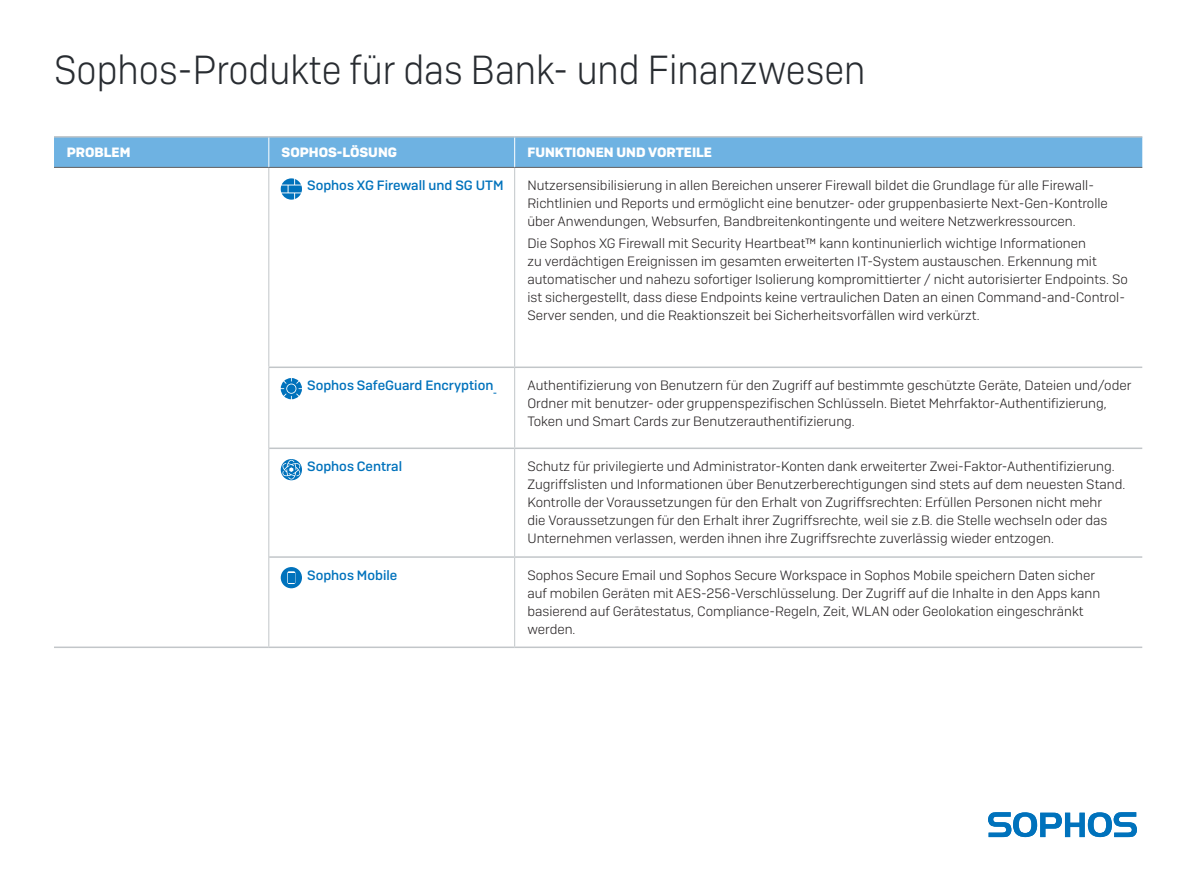
<style>
.page{position:relative;width:1191px;height:893px;background:#fff}
.page>*{position:absolute;margin:0;border:0;box-sizing:border-box;transform-origin:0 0}
.t1{font:300 40.5px "Sophos Sans";color:#282c31;scale:.9 1}
.Table_Body_Copy{font:300 13.5px/18px "Sophos Sans";color:#231f20}
.Subhead{font:500 13.5px "Sophos Sans";color:#0072bc}
.Subhead-2{font:700 13.5px "Sophos Sans";color:#fff}
</style>
<div class="page">
<svg style="left:988px;top:812px;width:149px;height:25px"></svg>
<svg style="left:281px;top:178px;width:21px;height:22px"></svg>
<svg style="left:281px;top:567px;width:21px;height:21px"></svg>
<svg style="left:281px;top:459px;width:21px;height:21px"></svg>
<svg style="left:281px;top:378px;width:21px;height:21px"></svg>
<hr style="left:514px;top:168px;width:1px;height:199px;background:#c2c6c9">
<hr style="left:514px;top:368px;width:1px;height:80px;background:#c2c6c9">
<hr style="left:514px;top:449px;width:1px;height:107px;background:#c2c6c9">
<hr style="left:514px;top:558px;width:1px;height:89px;background:#c2c6c9">
<hr style="left:269px;top:167px;width:245px;height:1px;background:#6c6d70">
<hr style="left:514px;top:167px;width:628px;height:1px;background:#6c6d70">
<hr style="left:269px;top:136px;width:245px;height:2px;background:#c2c6c9">
<hr style="left:514px;top:136px;width:628px;height:2px;background:#c2c6c9">
<hr style="left:54px;top:136px;width:215px;height:2px;background:#c2c6c9">
<hr style="left:268px;top:367px;width:246px;height:1px;background:#c2c6c9">
<hr style="left:269px;top:448px;width:245px;height:1px;background:#c2c6c9">
<hr style="left:269px;top:556px;width:245px;height:2px;background:#c2c6c9">
<hr style="left:269px;top:647px;width:245px;height:1px;background:#c2c6c9">
<hr style="left:514px;top:367px;width:628px;height:1px;background:#c2c6c9">
<hr style="left:514px;top:448px;width:628px;height:1px;background:#c2c6c9">
<hr style="left:514px;top:556px;width:628px;height:2px;background:#c2c6c9">
<hr style="left:514px;top:647px;width:628px;height:1px;background:#c2c6c9">
<hr style="left:54px;top:167px;width:215px;height:1px;background:#6c6d70">
<hr style="left:268px;top:168px;width:1px;height:199px;background:#c2c6c9">
<hr style="left:268px;top:368px;width:1px;height:80px;background:#c2c6c9">
<hr style="left:268px;top:448px;width:1px;height:109px;background:#c2c6c9">
<hr style="left:268px;top:557px;width:1px;height:90px;background:#c2c6c9">
<hr style="left:54px;top:647px;width:215px;height:1px;background:#c2c6c9">
<div style="left:54px;top:137px;width:1088px;height:30px;background:#6eb2e2"></div>
<h1 class="t1" style="left:54px;top:46px;width:903px">Sophos-Produkte für das Bank- und Finanzwesen</h1>
<p class="Subhead-2" style="left:67px;top:144px;width:65px">PROBLEM</p>
<p class="Subhead-2" style="left:281px;top:143px;width:117px">SOPHOS-LÖSUNG</p>
<p class="Subhead-2" style="left:527px;top:143px;width:186px">FUNKTIONEN UND VORTEILE</p>
<p class="Subhead" style="left:307px;top:177px;width:198px">Sophos XG Firewall und SG UTM</p>
<p class="Table_Body_Copy" style="left:527px;top:176px;width:582px">Nutzersensibilisierung in allen Bereichen unserer Firewall bildet die Grundlage für alle Firewall-<br>Richtlinien und Reports und ermöglicht eine benutzer- oder gruppenbasierte Next-Gen-Kontrolle über Anwendungen, Websurfen, Bandbreitenkontingente und weitere Netzwerkressourcen.</p>
<p class="Table_Body_Copy" style="left:527px;top:234px;width:602px">Die Sophos XG Firewall mit Security Heartbeat™ kann kontinunierlich wichtige Informationen<br>zu verdächtigen Ereignissen im gesamten erweiterten IT-System austauschen. Erkennung mit automatischer und nahezu sofortiger Isolierung kompromittierter / nicht autorisierter Endpoints. So ist sichergestellt, dass diese Endpoints keine vertraulichen Daten an einen Command-and-Control-Server senden, und die Reaktionszeit bei Sicherheitsvorfällen wird verkürzt.</p>
<p class="Subhead" style="left:307px;top:377px;width:188px">Sophos SafeGuard Encryption</p>
<p class="Table_Body_Copy" style="left:527px;top:376px;width:605px">Authentifizierung von Benutzern für den Zugriff auf bestimmte geschützte Geräte, Dateien und/oder<br>Ordner mit benutzer- oder gruppenspezifischen Schlüsseln. Bietet Mehrfaktor-Authentifizierung,<br>Token und Smart Cards zur Benutzerauthentifizierung.</p>
<p class="Subhead" style="left:307px;top:458px;width:97px">Sophos Central</p>
<p class="Table_Body_Copy" style="left:527px;top:457px;width:599px">Schutz für privilegierte und Administrator-Konten dank erweiterter Zwei-Faktor-Authentifizierung.<br>Zugriffslisten und Informationen über Benutzerberechtigungen sind stets auf dem neuesten Stand.<br>Kontrolle der Voraussetzungen für den Erhalt von Zugriffsrechten: Erfüllen Personen nicht mehr<br>die Voraussetzungen für den Erhalt ihrer Zugriffsrechte, weil sie z.B. die Stelle wechseln oder das Unternehmen verlassen, werden ihnen ihre Zugriffsrechte zuverlässig wieder entzogen.</p>
<p class="Subhead" style="left:307px;top:567px;width:92px">Sophos Mobile</p>
<p class="Table_Body_Copy" style="left:527px;top:566px;width:574px">Sophos Secure Email und Sophos Secure Workspace in Sophos Mobile speichern Daten sicher auf mobilen Geräten mit AES-256-Verschlüsselung. Der Zugriff auf die Inhalte in den Apps kann basierend auf Gerätestatus, Compliance-Regeln, Zeit, WLAN oder Geolokation eingeschränkt werden.</p>
</div>
